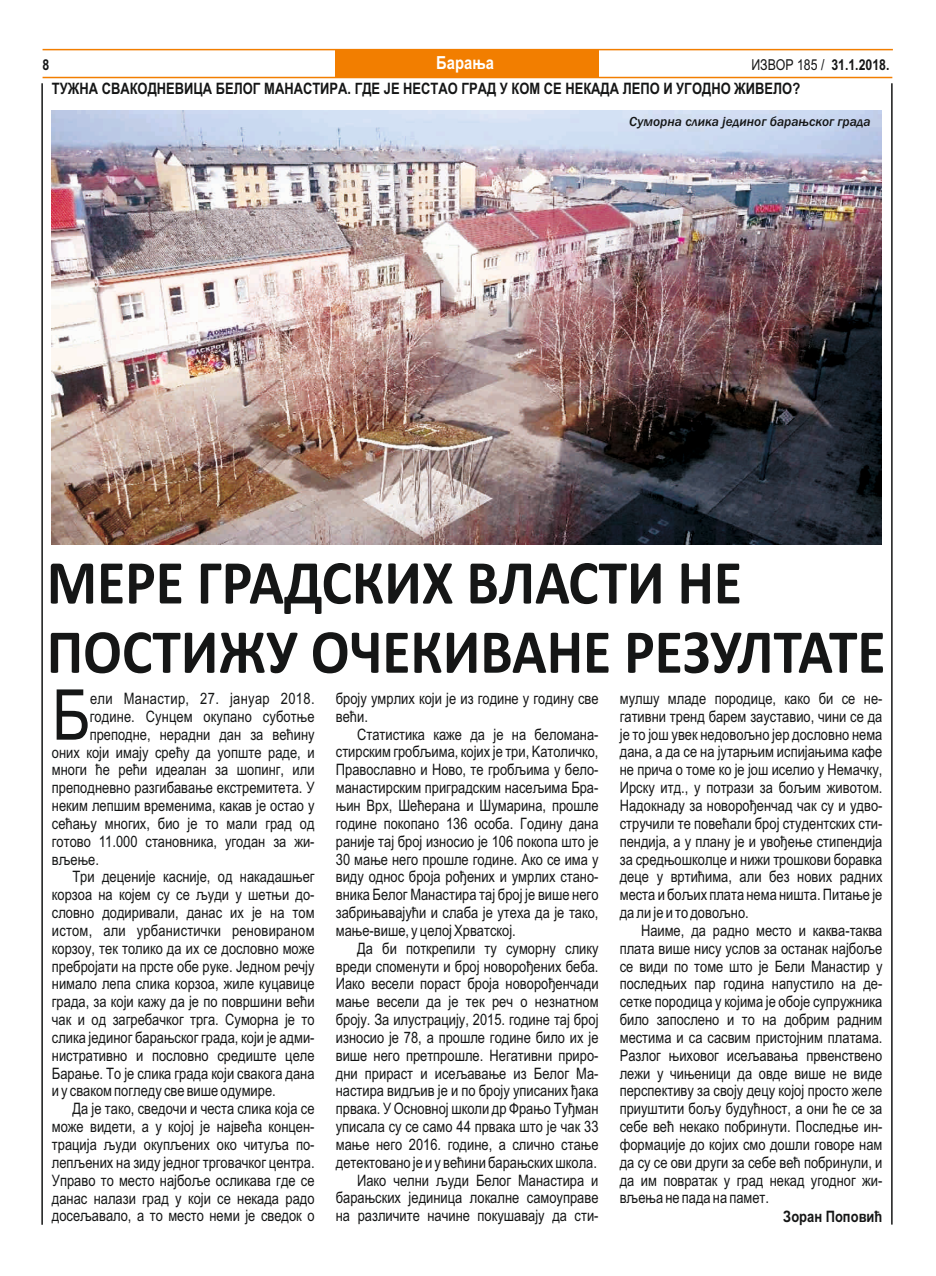
<style>
.page{position:relative;width:936px;height:1276px;background:#fff}
.page>*{position:absolute;margin:0;border:0;box-sizing:border-box;transform-origin:0 0}
.t1{font:70.05px "Arial Narrow";color:#151616}
.t2{font:700 63px/69.2px "Calibri";color:#151616;scale:.91 1}
.t3{font:700 18px "Arial Narrow";color:#fff}
.t4{font:15.75px/17.9px "Arial Narrow";color:#151616;text-align:justify}
.t5{font:700 15.75px "Arial Narrow";color:#151616}
.t6{font:15.75px "Arial Narrow";letter-spacing:.02em;color:#151616}
.t7{font:700 15px "Arial Narrow";color:#151616}
.t8{font:italic 500 13.5px "Franklin Gothic";color:#151616}
.s1{font-weight:400}
</style>
<div class="page">
<hr style="left:43px;top:49px;width:849px;height:1px;background:#f27e00">
<hr style="left:43px;top:77px;width:849px;height:1px;background:#f27e00">
<div style="left:335px;top:50px;width:263px;height:28px;background:#f27e00"></div>
<hr style="left:41px;top:83px;width:2px;height:1141px;background:#151616">
<hr style="left:891px;top:83px;width:1px;height:1141px;background:#151616">
<img style="left:51px;top:110px;width:830px;height:435px">
<p class="t7" style="left:42px;top:59px;width:8px">8</p>
<p class="t3" style="left:436px;top:56px;width:59px">Барања</p>
<p class="t7" style="left:751px;top:59px;width:140px"><span class="s1">ИЗВОР 185 /</span> 31.1.2018.</p>
<p class="t5" style="left:52px;top:83px;width:749px">ТУЖНА СВАКОДНЕВИЦА БЕЛОГ МАНАСТИРА. ГДЕ ЈЕ НЕСТАО ГРАД У КОМ СЕ НЕКАДА ЛЕПО И УГОДНО ЖИВЕЛО?</p>
<p class="t8" style="left:629px;top:116px;width:243px">Суморна слика јединог барањског града</p>
<h2 class="t2" style="left:47px;top:553px;width:923px">МЕРЕ ГРАДСКИХ ВЛАСТИ НЕ<br>ПОСТИЖУ ОЧЕКИВАНЕ РЕЗУЛТАТЕ</h2>
<h1 class="t1" style="left:52px;top:688px;width:39px">Б</h1>
<p class="t6" style="left:90px;top:692px;width:226px">ели Манастир, 27. јануар 2018.</p>
<p class="t4" style="left:90px;top:709px;width:226px">године. Сунцем окупано суботње</p>
<p class="t4" style="left:90px;top:726px;width:226px">преподне, нерадни дан за већину</p>
<p class="t4" style="left:52px;top:744px;width:264px">оних који имају срећу да уопште раде, и</p>
<p class="t4" style="left:52px;top:762px;width:264px">многи ће рећи идеалан за шопинг, или</p>
<p class="t4" style="left:52px;top:780px;width:264px">преподневно разгибавање екстремитета. У</p>
<p class="t4" style="left:52px;top:798px;width:264px">неким лепшим временима, какав је остао у</p>
<p class="t4" style="left:52px;top:816px;width:264px">сећању многих, био је то мали град од</p>
<p class="t4" style="left:52px;top:833px;width:264px">готово 11.000 становника, угодан за жи-</p>
<p class="t4" style="left:52px;top:851px;width:49px">вљење.</p>
<p class="t4" style="left:72px;top:869px;width:244px">Tри деценије касније, од накадашњег</p>
<p class="t4" style="left:52px;top:887px;width:264px">корзоа на којем су се људи у шетњи до-</p>
<p class="t4" style="left:52px;top:905px;width:264px">словно додиривали, данас их је на том</p>
<p class="t4" style="left:52px;top:923px;width:264px">истом, али урбанистички реновираном</p>
<p class="t4" style="left:52px;top:940px;width:264px">корзоу, тек толико да их се дословно може</p>
<p class="t4" style="left:52px;top:958px;width:264px">пребројати на прсте обе руке. Једном речју</p>
<p class="t4" style="left:52px;top:976px;width:264px">нимало лепа слика корзоа, жиле куцавице</p>
<p class="t4" style="left:52px;top:994px;width:264px">града, за који кажу да је по површини већи</p>
<p class="t4" style="left:52px;top:1012px;width:264px">чак и од загребачког трга. Суморна је то</p>
<p class="t4" style="left:52px;top:1030px;width:264px">слика јединог барањског града, који је адми-</p>
<p class="t4" style="left:52px;top:1047px;width:264px">нистративно и пословно средиште целе</p>
<p class="t4" style="left:52px;top:1065px;width:264px">Барање. То је слика града који свакога дана</p>
<p class="t4" style="left:52px;top:1083px;width:225px">и у сваком погледу све више одумире.</p>
<p class="t4" style="left:72px;top:1101px;width:244px">Да је тако, сведочи и честа слика која се</p>
<p class="t4" style="left:52px;top:1119px;width:264px">може видети, а у којој је највећа концен-</p>
<p class="t4" style="left:52px;top:1137px;width:264px">трација људи окупљених око читуља по-</p>
<p class="t4" style="left:52px;top:1154px;width:264px">лепљених на зиду једног трговачког центра.</p>
<p class="t4" style="left:52px;top:1172px;width:264px">Управо то место најбоље осликава где се</p>
<p class="t4" style="left:52px;top:1190px;width:264px">данас налази град у који се некада радо</p>
<p class="t4" style="left:52px;top:1208px;width:264px">досељавало, а то место неми је сведок о</p>
<p class="t4" style="left:336px;top:691px;width:264px">броју умрлих који је из године у годину све већи.</p>
<p class="t4" style="left:336px;top:726px;width:264px;text-indent:21px">Статистика каже да је на беломана&shy;стирским гробљима, којих је три, Kатоличко, Православно и Ново, те гробљима у бело&shy;манастирским приградским насељима Бра&shy;њин Врх, Шећерана и Шумарина, прошле године покопано 136 особа. Годину дана раније тај број износио је 106 покопа што је 30 мање него прошле године. Ако се има у виду однос броја рођених и умрлих стано&shy;вника Белог Манастира тај број је више него забрињавајући и слаба је утеха да је тако, мање-више, у целој Хрватској.</p>
<p class="t4" style="left:336px;top:940px;width:264px;text-align:right">Да би поткрепили ту суморну слику вреди споменути и број новорођених беба.<br>Иако весели пораст броја новорођенчади мање весели да је тек реч о незнатном броју. За илустрацију, 2015. године тај број износио је 78, а прошле године било их је више него претпрошле. Негативни приро&shy;дни прираст и исељавање из Белог Ма&shy;настира видљив је и по броју уписаних ђака првака. У Основној школи др Фрањо Туђман уписала су се само 44 првака што је чак 33 мање него 2016. године, а слично стање детектовано је и у већини барањских школа.<br>Иако челни људи Белог Манастира и барањских јединица локалне самоуправе на различите начине покушавају да сти-</p>
<p class="t4" style="left:619px;top:691px;width:264px">мулшу младе породице, како би се не&shy;гативни тренд барем зауставио, чини се да је то још увек недовољно јер дословно нема дана, а да се на јутарњим испијањима кафе не прича о томе ко је још иселио у Немачку, Ирску итд., у потрази за бољим животом.<br>Надокнаду за новорођенчад чак су и удво&shy;стручили те повећали број студентских сти&shy;пендија, а у плану је и увођење стипендија за средњошколце и нижи трошкови боравка деце у вртићима, али без нових радних места и бољих плата нема ништа. Питање је да ли је и то довољно.</p>
<p class="t4" style="left:619px;top:923px;width:264px;text-indent:21px">Наиме, да радно место и каква-таква плата више нису услов за останак најбоље се види по томе што је Бели Манастир у последњих пар година напустило на де&shy;сетке породица у којима је обоје супружника било запослено и то на добрим радним местима и са сасвим пристојним платама.<br>Разлог њиховог исељавања првенствено лежи у чињеници да овде више не виде перспективу за своју децу којој просто желе приуштити бољу будућност, а они ће се за себе већ некако побринути. Последње ин&shy;формације до којих смо дошли говоре нам да су се ови други за себе већ побринули, и да им повратак у град некад угодног жи&shy;вљења не пада на памет.</p>
<p class="t5" style="left:783px;top:1210px;width:101px">Зоран Поповић</p>
</div>
